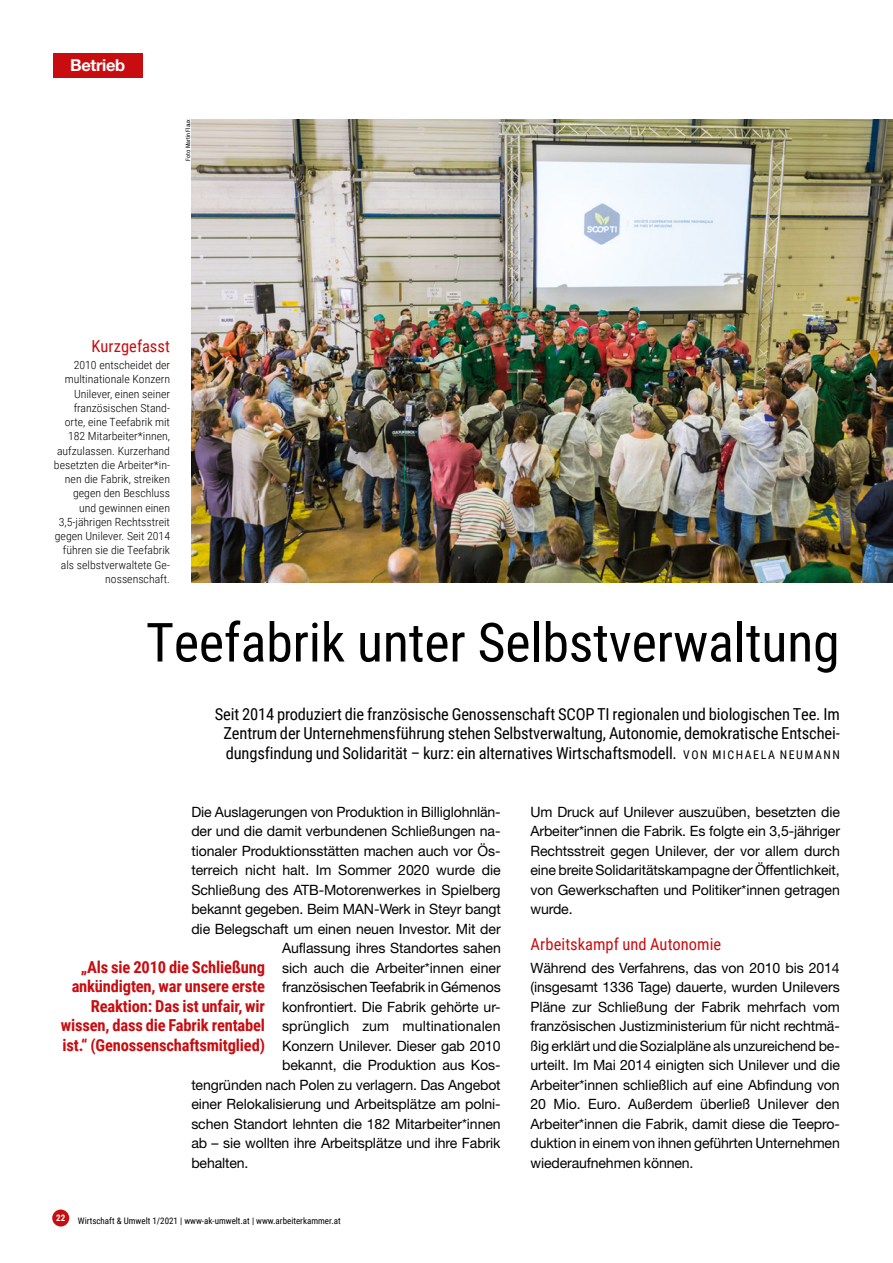
<style>
.page{position:relative;width:893px;height:1263px;background:#fff}
.page>*{position:absolute;margin:0;border:0;box-sizing:border-box;transform-origin:0 0}
.t1{font:54px "Roboto Condensed";letter-spacing:-.005em;color:#000}
.t2{font:16.5px/19.5px "Roboto Condensed";letter-spacing:-.01em;color:#000;text-align:justify}
.t3{font:700 16.5px/19.5px "Roboto Condensed";letter-spacing:-.01em;color:#c90c0f;text-align:right}
.t4{font:16.5px "Roboto Condensed";letter-spacing:.005em;color:#c90c0f}
.t5{font:700 16.5px "Helvetica Neue LT Pro";letter-spacing:-.02em;color:#fff}
.t6{font:14.25px/19.5px "Helvetica Neue LT Pro";letter-spacing:-.005em;color:#000;text-align:justify}
.t7{font:300 11.25px/14.2px "Roboto Condensed";color:#000;text-align:right;scale:1.05 1}
.t8{font:9px "Roboto Condensed";color:#000}
.t9{font:700 9px "Roboto Condensed";color:#fff}
.t10{font:6px "Roboto Condensed";letter-spacing:-.005em;color:#000}
.s1{font-size:12px}
</style>
<div class="page">
<img style="left:191px;top:119px;width:702px;height:464px">
<div style="left:52px;top:1209px;width:17px;height:17px;background:#c90c0f;border-radius:50%"></div>
<div style="left:53px;top:53px;width:89px;height:25px;background:#c90c0f"></div>
<p class="t5" style="left:70px;top:55px;width:57px">Betrieb</p>
<p class="t10" style="left:184px;top:161px;width:43px;rotate:-90deg">Foto: Martin Flaux</p>
<p class="t4" style="left:92px;top:334px;width:80px">Kurzgefasst</p>
<p class="t7" style="left:54px;top:358px;width:112px">2010 entscheidet der multinationale Konzern<br>Unilever, einen seiner französischen Stand&shy;orte, eine Teefabrik mit<br>182 Mitarbeiter*innen, aufzulassen. Kurzerhand besetzten die Arbeiter*in&shy;nen die Fabrik, streiken gegen den Beschluss und gewinnen einen<br>3,5-jährigen Rechtsstreit gegen Unilever. Seit 2014 führen sie die Teefabrik als selbstverwaltete Ge&shy;nossenschaft.</p>
<h1 class="t1" style="left:146px;top:604px;width:695px">Teefabrik unter Selbstverwaltung</h1>
<p class="t2" style="left:223px;top:704px;width:618px;text-indent:-9px">Seit 2014 produziert die französische Genossenschaft SCOP TI regionalen und biologischen Tee. Im Zentrum der Unternehmensführung stehen Selbstverwaltung, Autonomie, demokratische Entschei&shy;dungsfindung und Solidarität – kurz: ein alternatives Wirtschaftsmodell. <span class="s1">VON MICHAELA NEUMANN</span></p>
<p class="t6" style="left:191px;top:802px;width:311px">Die Auslagerungen von Produktion in Billiglohnlän-</p>
<p class="t6" style="left:191px;top:821px;width:311px">der und die damit verbundenen Schließungen na-</p>
<p class="t6" style="left:191px;top:841px;width:311px">tionaler Produktionsstätten machen auch vor Ös-</p>
<p class="t6" style="left:191px;top:860px;width:311px">terreich nicht halt. Im Sommer 2020 wurde die</p>
<p class="t6" style="left:191px;top:880px;width:311px">Schließung des ATB-Motorenwerkes in Spielberg</p>
<p class="t6" style="left:191px;top:899px;width:311px">bekannt gegeben. Beim MAN-Werk in Steyr bangt</p>
<p class="t6" style="left:191px;top:919px;width:311px">die Belegschaft um einen neuen Investor. Mit der</p>
<p class="t6" style="left:282px;top:938px;width:220px">Auflassung ihres Standortes sahen</p>
<p class="t6" style="left:282px;top:958px;width:220px">sich auch die Arbeiter*innen einer</p>
<p class="t6" style="left:282px;top:977px;width:220px">französischen Teefabrik in Gémenos</p>
<p class="t6" style="left:282px;top:997px;width:220px">konfrontiert. Die Fabrik gehörte ur-</p>
<p class="t6" style="left:282px;top:1016px;width:220px">sprünglich zum multinationalen</p>
<p class="t6" style="left:282px;top:1036px;width:220px">Konzern Unilever. Dieser gab 2010</p>
<p class="t6" style="left:282px;top:1055px;width:220px">bekannt, die Produktion aus Kos-</p>
<p class="t6" style="left:191px;top:1075px;width:311px">tengründen nach Polen zu verlagern. Das Angebot</p>
<p class="t6" style="left:191px;top:1094px;width:311px">einer Relokalisierung und Arbeitsplätze am polni-</p>
<p class="t6" style="left:191px;top:1114px;width:311px">schen Standort lehnten die 182 Mitarbeiter*innen</p>
<p class="t6" style="left:191px;top:1133px;width:311px">ab – sie wollten ihre Arbeitsplätze und ihre Fabrik</p>
<p class="t6" style="left:191px;top:1153px;width:59px">behalten.</p>
<p class="t3" style="left:61px;top:957px;width:206px">„Als sie 2010 die Schließung ankündigten, war unsere erste<br>Reaktion: Das ist unfair, wir wissen, dass die Fabrik rentabel ist.“ (Genossenschaftsmitglied)</p>
<p class="t9" style="left:56px;top:1212px;width:11px">22</p>
<p class="t8" style="left:78px;top:1214px;width:264px">Wirtschaft &amp; Umwelt 1/2021 | www-ak-umwelt.at | www.arbeiterkammer.at</p>
<p class="t6" style="left:530px;top:802px;width:311px">Um Druck auf Unilever auszuüben, besetzten die Arbeiter*innen die Fabrik. Es folgte ein 3,5-jähriger Rechtsstreit gegen Unilever, der vor allem durch eine breite Solidaritätskampagne der Öffentlichkeit, von Gewerkschaften und Politiker*innen getragen wurde.</p>
<p class="t4" style="left:530px;top:933px;width:192px">Arbeitskampf und Autonomie</p>
<p class="t6" style="left:530px;top:958px;width:311px">Während des Verfahrens, das von 2010 bis 2014 (insgesamt 1336 Tage) dauerte, wurden Unilevers Pläne zur Schließung der Fabrik mehrfach vom französischen Justizministerium für nicht rechtmä&shy;ßig erklärt und die Sozialpläne als unzureichend be&shy;urteilt. Im Mai 2014 einigten sich Unilever und die Arbeiter*innen schließlich auf eine Abfindung von 20 Mio. Euro. Außerdem überließ Unilever den Arbeiter*innen die Fabrik, damit diese die Teepro&shy;duktion in einem von ihnen geführten Unternehmen wiederaufnehmen können.</p>
</div>
